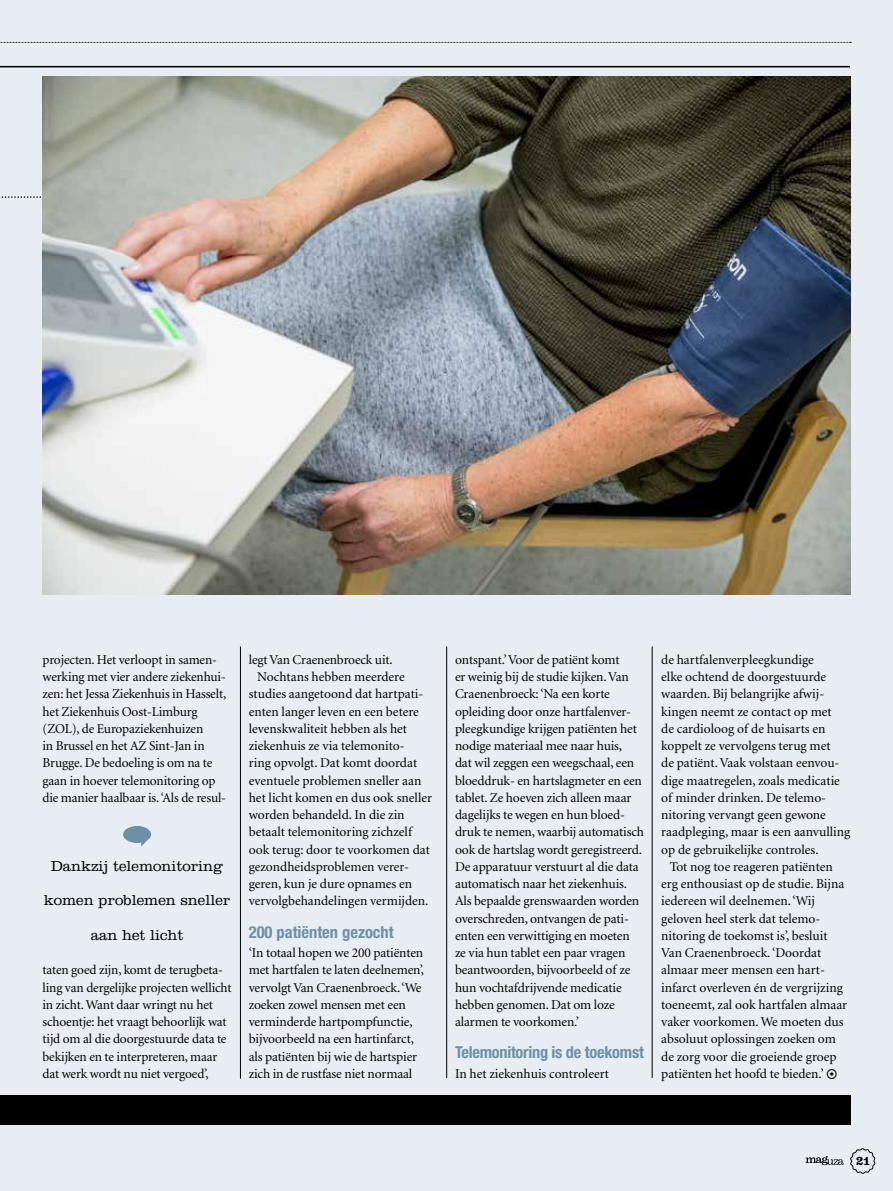
<style>
.page{position:relative;width:893px;height:1191px;background:#e7edf2}
.page>*{position:absolute;margin:0;border:0;box-sizing:border-box;transform-origin:0 0}
.t1{font:700 condensed 16.5px "Helvetica Neue LT Std";letter-spacing:-.015em;color:#6d90a7}
.t2{font:300 15px "Clarendon";color:#000}
.t3{font:13.5px/17.2px "Minion LT";letter-spacing:-.01em;color:#000}
.t4{font:700 10.5px "Belizio";color:#000}
</style>
<div class="page">
<div style="left:0;top:1095px;width:850px;height:30px;background:#000"></div>
<svg style="left:850px;top:1148px;width:25px;height:25px"></svg>
<svg style="left:806px;top:1156px;width:38px;height:9px"></svg>
<hr style="left:446px;top:646px;width:1px;height:432px;background:#000">
<hr style="left:652px;top:646px;width:1px;height:432px;background:#000">
<hr style="left:240px;top:646px;width:1px;height:432px;background:#000">
<svg style="left:0;top:42px;width:851px;height:1px"></svg>
<hr style="left:0;top:66px;width:850px;height:1px;background:#000">
<svg style="left:123px;top:826px;width:28px;height:20px"></svg>
<svg style="left:1px;top:196px;width:850px;height:2px"></svg>
<img style="left:43px;top:77px;width:807px;height:518px">
<p class="t3" style="left:43px;top:651px;width:185px">projecten. Het verloopt in samen&shy;werking met vier andere ziekenhui&shy;zen: het Jessa Ziekenhuis in Hasselt, het Ziekenhuis Oost-Limburg (ZOL), de Europaziekenhuizen<br>in Brussel en het AZ Sint-Jan in Brugge. De bedoeling is om na te gaan in hoever telemonitoring op die manier haalbaar is. ‘Als de resul-</p>
<p class="t2" style="left:51px;top:857px;width:174px">Dankzij telemonitoring</p>
<p class="t2" style="left:44px;top:891px;width:188px">komen problemen sneller</p>
<p class="t2" style="left:91px;top:926px;width:94px">aan het licht</p>
<p class="t3" style="left:43px;top:962px;width:191px">taten goed zijn, komt de terugbeta&shy;ling van dergelijke projecten wellicht in zicht. Want daar wringt nu het schoentje: het vraagt behoorlijk wat tijd om al die doorgestuurde data te bekijken en te interpreteren, maar dat werk wordt nu niet vergoed’,</p>
<p class="t3" style="left:249px;top:651px;width:145px">legt Van Craenenbroeck uit.</p>
<p class="t3" style="left:257px;top:668px;width:149px">Nochtans hebben meerdere</p>
<p class="t3" style="left:249px;top:686px;width:176px">studies aangetoond dat hartpati-</p>
<p class="t3" style="left:249px;top:703px;width:172px">ënten langer leven en een betere</p>
<p class="t3" style="left:249px;top:720px;width:160px">levenskwaliteit hebben als het</p>
<p class="t3" style="left:249px;top:737px;width:158px">ziekenhuis ze via telemonito-</p>
<p class="t3" style="left:249px;top:755px;width:170px">ring opvolgt. Dat komt doordat</p>
<p class="t3" style="left:249px;top:772px;width:174px">eventuele problemen sneller aan</p>
<p class="t3" style="left:249px;top:789px;width:185px">het licht komen en dus ook sneller</p>
<p class="t3" style="left:249px;top:806px;width:157px">worden behandeld. In die zin</p>
<p class="t3" style="left:249px;top:824px;width:165px">betaalt telemonitoring zichzelf</p>
<p class="t3" style="left:249px;top:841px;width:183px">ook terug: door te voorkomen dat</p>
<p class="t3" style="left:249px;top:858px;width:162px">gezondheidsproblemen verer-</p>
<p class="t3" style="left:249px;top:875px;width:165px">geren, kun je dure opnames en</p>
<p class="t3" style="left:249px;top:893px;width:181px">vervolgbehandelingen vermijden.</p>
<p class="t1" style="left:249px;top:921px;width:146px">200 patiënten gezocht</p>
<p class="t3" style="left:249px;top:944px;width:177px">‘In totaal hopen we 200 patiënten met hartfalen te laten deelnemen’, vervolgt Van Craenenbroeck. ‘We zoeken zowel mensen met een verminderde hartpompfunctie, bijvoorbeeld na een hartinfarct, als patiënten bij wie de hartspier zich in de rustfase niet normaal</p>
<p class="t3" style="left:455px;top:651px;width:190px">ontspant.’ Voor de patiënt komt<br>er weinig bij de studie kijken. Van Craenenbroeck: ‘Na een korte opleiding door onze hartfalenver&shy;pleegkundige krijgen patiënten het nodige materiaal mee naar huis,<br>dat wil zeggen een weegschaal, een bloeddruk- en hartslagmeter en een tablet. Ze hoeven zich alleen maar dagelijks te wegen en hun bloed&shy;druk te nemen, waarbij automatisch ook de hartslag wordt geregistreerd.<br>De apparatuur verstuurt al die data automatisch naar het ziekenhuis.<br>Als bepaalde grenswaarden worden overschreden, ontvangen de pati&shy;ënten een verwittiging en moeten ze via hun tablet een paar vragen beantwoorden, bijvoorbeeld of ze hun vochtafdrijvende medicatie hebben genomen. Dat om loze alarmen te voorkomen.’</p>
<p class="t1" style="left:455px;top:1042px;width:190px">Telemonitoring is de toekomst</p>
<p class="t3" style="left:455px;top:1065px;width:156px">In het ziekenhuis controleert</p>
<p class="t3" style="left:661px;top:651px;width:191px">de hartfalenverpleegkundige<br>elke ochtend de doorgestuurde waarden. Bij belangrijke afwij&shy;kingen neemt ze contact op met<br>de cardioloog of de huisarts en koppelt ze vervolgens terug met<br>de patiënt. Vaak volstaan eenvou&shy;dige maatregelen, zoals medicatie of minder drinken. De telemo&shy;nitoring vervangt geen gewone raadpleging, maar is een aanvulling op de gebruikelijke controles.</p>
<p class="t3" style="left:661px;top:858px;width:188px;text-indent:9px">Tot nog toe reageren patiënten erg enthousiast op de studie. Bijna iedereen wil deelnemen. ‘Wij geloven heel sterk dat telemo&shy;nitoring de toekomst is’, besluit<br>Van Craenenbroeck. ‘Doordat almaar meer mensen een hart&shy;infarct overleven én de vergrijzing toeneemt, zal ook hartfalen almaar vaker voorkomen. We moeten dus absoluut oplossingen zoeken om de zorg voor die groeiende groep patiënten het hoofd te bieden.’</p>
<p class="t4" style="left:856px;top:1153px;width:15px">21</p>
</div>
